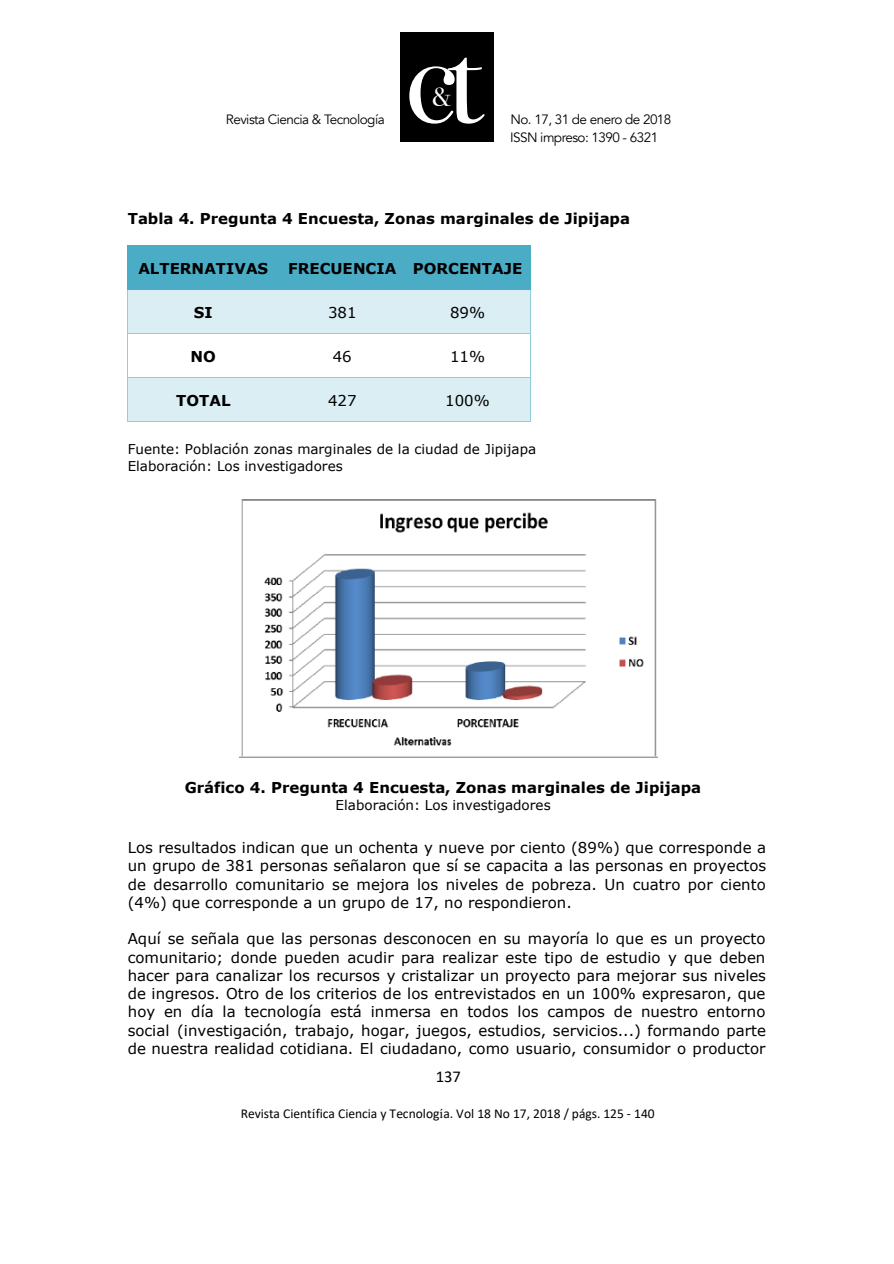
<style>
.page{position:relative;width:894px;height:1264px;background:#fff}
.page>*{position:absolute;margin:0;border:0;box-sizing:border-box;transform-origin:0 0}
.t1{font:26.4px "Bodoni Svty Two OSITCTT";color:#fff}
.t2{font:16.5px "Calibri";color:#000}
.t3{font:15px/18.3px "Verdana";letter-spacing:.005em;color:#000;text-align:justify}
.t4{font:700 15px "Verdana";color:#000}
.t5{font:13.5px/16.4px "Verdana";color:#000}
.t6{font:13.5px/18px "Avenir";letter-spacing:-.04em;color:#000001}
.t7{font:13.5px "Calibri";color:#000}
.s1{font-family:"Times New Roman"}
</style>
<div class="page">
<img style="left:240px;top:499px;width:417px;height:258px">
<div style="left:127px;top:246px;width:153px;height:43px;background:#4bacc6"></div>
<div style="left:280px;top:246px;width:124px;height:43px;background:#4bacc6"></div>
<div style="left:404px;top:246px;width:126px;height:43px;background:#4bacc6"></div>
<hr style="left:127px;top:245px;width:153px;height:1px;background:#4bacc6">
<hr style="left:280px;top:245px;width:125px;height:1px;background:#4bacc6">
<hr style="left:405px;top:245px;width:125px;height:1px;background:#4bacc6">
<hr style="left:530px;top:246px;width:1px;height:43px;background:#4bacc6">
<div style="left:127px;top:290px;width:153px;height:43px;background:#daeef3"></div>
<div style="left:280px;top:290px;width:124px;height:43px;background:#daeef3"></div>
<div style="left:404px;top:290px;width:126px;height:43px;background:#daeef3"></div>
<hr style="left:127px;top:289px;width:153px;height:1px;background:#4bacc6">
<hr style="left:280px;top:289px;width:125px;height:1px;background:#4bacc6">
<hr style="left:405px;top:289px;width:125px;height:1px;background:#4bacc6">
<hr style="left:127px;top:290px;width:1px;height:43px;background:#92cddc">
<hr style="left:530px;top:290px;width:1px;height:43px;background:#92cddc">
<hr style="left:127px;top:333px;width:153px;height:1px;background:#92cddc">
<hr style="left:280px;top:333px;width:125px;height:1px;background:#92cddc">
<hr style="left:405px;top:333px;width:125px;height:1px;background:#92cddc">
<hr style="left:127px;top:334px;width:1px;height:43px;background:#92cddc">
<hr style="left:530px;top:334px;width:1px;height:43px;background:#92cddc">
<div style="left:127px;top:378px;width:153px;height:43px;background:#daeef3"></div>
<div style="left:280px;top:378px;width:124px;height:43px;background:#daeef3"></div>
<div style="left:404px;top:378px;width:126px;height:43px;background:#daeef3"></div>
<hr style="left:127px;top:377px;width:153px;height:1px;background:#92cddc">
<hr style="left:280px;top:377px;width:125px;height:1px;background:#92cddc">
<hr style="left:405px;top:377px;width:125px;height:1px;background:#92cddc">
<hr style="left:127px;top:378px;width:1px;height:43px;background:#92cddc">
<hr style="left:127px;top:421px;width:153px;height:1px;background:#92cddc">
<hr style="left:279px;top:421px;width:126px;height:1px;background:#92cddc">
<hr style="left:404px;top:421px;width:126px;height:1px;background:#92cddc">
<hr style="left:530px;top:378px;width:1px;height:43px;background:#92cddc">
<div style="left:400px;top:33px;width:93px;height:109px;background:#000001"></div>
<svg style="left:409px;top:58px;width:75px;height:66px"></svg>
<h1 class="t1" style="left:432px;top:81px;width:21px">&amp;</h1>
<p class="t6" style="left:226px;top:111px;width:160px">Revista Ciencia &amp; Tecnología</p>
<p class="t6" style="left:510px;top:111px;width:163px">No. 17, 31 de enero de 2018<br>ISSN impreso: 1390 - 6321</p>
<p class="t4" style="left:128px;top:208px;width:504px">Tabla 4. Pregunta 4 Encuesta, Zonas marginales de Jipijapa</p>
<p class="t4" style="left:138px;top:258px;width:131px">ALTERNATIVAS</p>
<p class="t4" style="left:288px;top:258px;width:236px">FRECUENCIA PORCENTAJE</p>
<p class="t4" style="left:194px;top:302px;width:20px">SI</p>
<p class="t3" style="left:328px;top:303px;width:30px">381</p>
<p class="t3" style="left:450px;top:303px;width:37px">89%</p>
<p class="t4" style="left:190px;top:346px;width:27px">NO</p>
<p class="t3" style="left:333px;top:347px;width:21px">46</p>
<p class="t3" style="left:450px;top:347px;width:37px">11%</p>
<p class="t4" style="left:176px;top:390px;width:56px">TOTAL</p>
<p class="t3" style="left:328px;top:391px;width:30px">427</p>
<p class="t3" style="left:445px;top:391px;width:46px">100%</p>
<p class="t5" style="left:128px;top:441px;width:410px">Fuente: Población zonas marginales de la ciudad de Jipijapa<br>Elaboración: Los investigadores</p>
<p class="t4" style="left:185px;top:777px;width:518px">Gráfico 4. Pregunta 4 Encuesta, Zonas marginales de Jipijapa</p>
<p class="t5" style="left:335px;top:796px;width:216px">Elaboración: Los investigadores</p>
<p class="t3" style="left:128px;top:838px;width:640px">Los resultados indican que un ochenta y nueve por ciento (89%) que corresponde a un grupo de 381 personas señalaron que sí se capacita a las personas en proyectos de desarrollo comunitario se mejora los niveles de pobreza. Un cuatro por ciento (4%) que corresponde a un grupo de 17, no respondieron.</p>
<p class="t3" style="left:128px;top:929px;width:639px">Aquí se señala que las personas desconocen en su mayoría lo que es un proyecto comunitario; donde pueden acudir para realizar este tipo de estudio y que deben hacer para canalizar los recursos y cristalizar un proyecto para mejorar sus niveles de ingresos. Otro de los criterios de los entrevistados en un 100% expresaron, que hoy en día la tecnología está inmersa en todos los campos de nuestro entorno social (investigación, trabajo, hogar, juegos, estudios, servicios...) formando parte de nuestra realidad cotidiana. El ciudadano, como usuario, consumidor o productor</p>
<p class="t2" style="left:435px;top:1064px;width:27px">137</p>
<p class="t7" style="left:241px;top:1103px;width:415px">Revista Cient<span class="s1">í</span>fica Ciencia y Tecnolog<span class="s1">í</span>a. Vol 18 No 17, 2018 / págs. 125 - 140</p>
</div>
